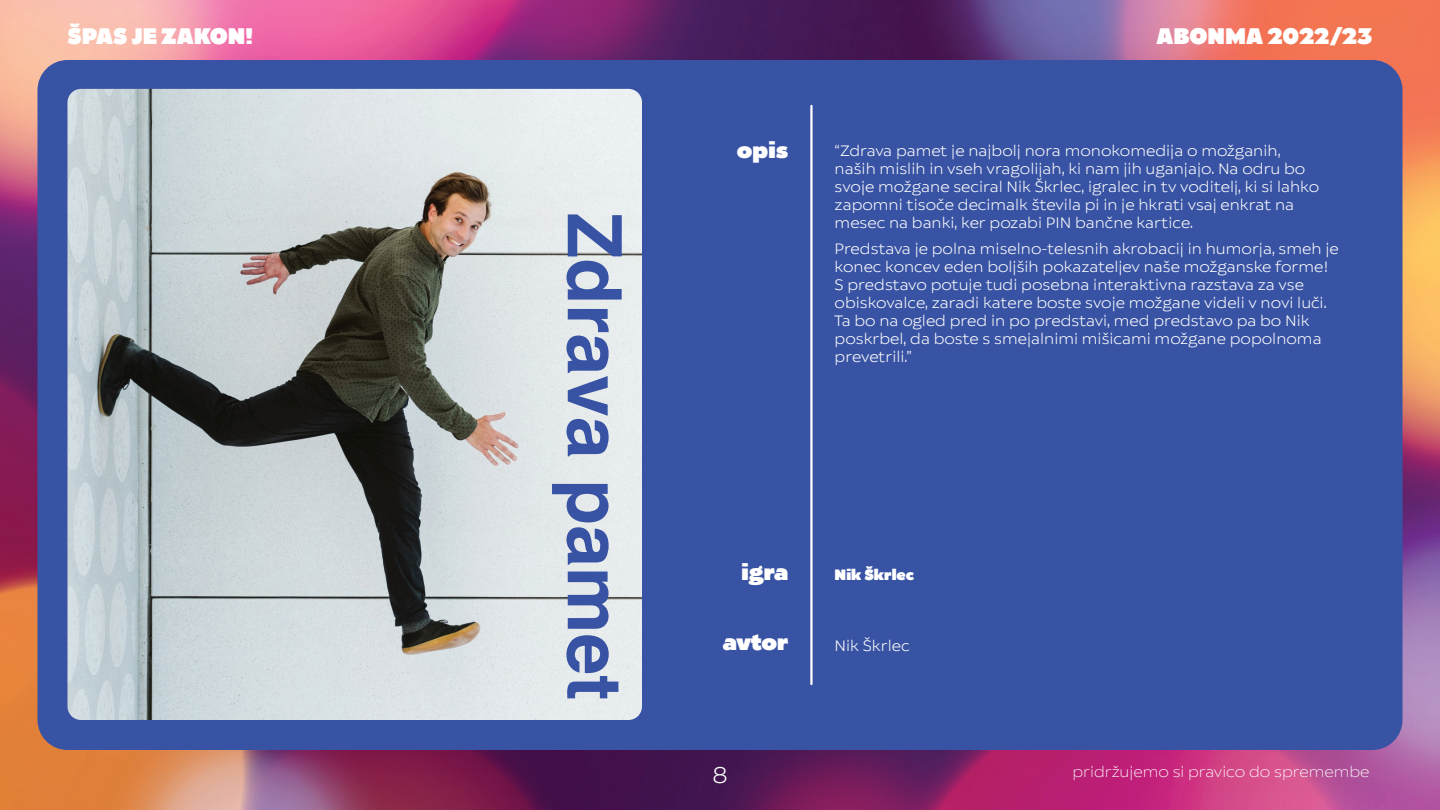
<style>
.page{position:relative;width:1440px;height:810px;background:#fff}
.page>*{position:absolute;margin:0;border:0;box-sizing:border-box;transform-origin:0 0}
.t1{font:700 75px "Helvetica";color:#3853a3}
.t2{font:800 22.5px "Catalpa";color:#fff}
.t3{font:300 22.5px "Catalpa";color:#fff}
.t4{font:300 15px/18px "Catalpa";color:#fff}
.t5{font:200 15px "Catalpa";color:#fff}
.t6{font:800 15px "Catalpa";color:#fff}
</style>
<div class="page">
<img style="left:0;top:0;width:1440px;height:810px">
<div style="left:38px;top:60px;width:1364px;height:690px;background:#3853a3;border-radius:30px"></div>
<hr style="left:810px;top:106px;width:3px;height:578px;background:#fff">
<img style="left:68px;top:89px;width:574px;height:631px">
<h2 class="t2" style="left:68px;top:22px;width:187px">ŠPAS JE ZAKON!</h2>
<h2 class="t2" style="left:1157px;top:22px;width:217px">ABONMA 2022/23</h2>
<h1 class="t1" style="left:640px;top:213px;width:489px;rotate:90deg">Zdrava pamet</h1>
<h2 class="t2" style="left:737px;top:136px;width:53px">opis</h2>
<p class="t4" style="left:835px;top:142px;width:486px">“Zdrava pamet je najbolj nora monokomedija o možganih, naših mislih in vseh vragolijah, ki nam jih uganjajo. Na odru bo svoje možgane seciral Nik Škrlec, igralec in tv voditelj, ki si lahko zapomni tisoče decimalk števila pi in je hkrati vsaj enkrat na mesec na banki, ker pozabi PIN bančne kartice.</p>
<p class="t4" style="left:835px;top:240px;width:506px">Predstava je polna miselno-telesnih akrobacij in humorja, smeh je konec koncev eden boljših pokazateljev naše možganske forme!<br>S predstavo potuje tudi posebna interaktivna razstava za vse obiskovalce, zaradi katere boste svoje možgane videli v novi luči.<br>Ta bo na ogled pred in po predstavi, med predstavo pa bo Nik poskrbel, da boste s smejalnimi mišicami možgane popolnoma prevetrili.”</p>
<h2 class="t2" style="left:742px;top:558px;width:48px">igra</h2>
<h2 class="t2" style="left:723px;top:629px;width:67px">avtor</h2>
<p class="t6" style="left:835px;top:565px;width:81px">Nik Škrlec</p>
<p class="t4" style="left:835px;top:637px;width:76px">Nik Škrlec</p>
<h2 class="t3" style="left:712px;top:761px;width:17px">8</h2>
<p class="t5" style="left:1072px;top:763px;width:299px">pridržujemo si pravico do spremembe</p>
</div>
